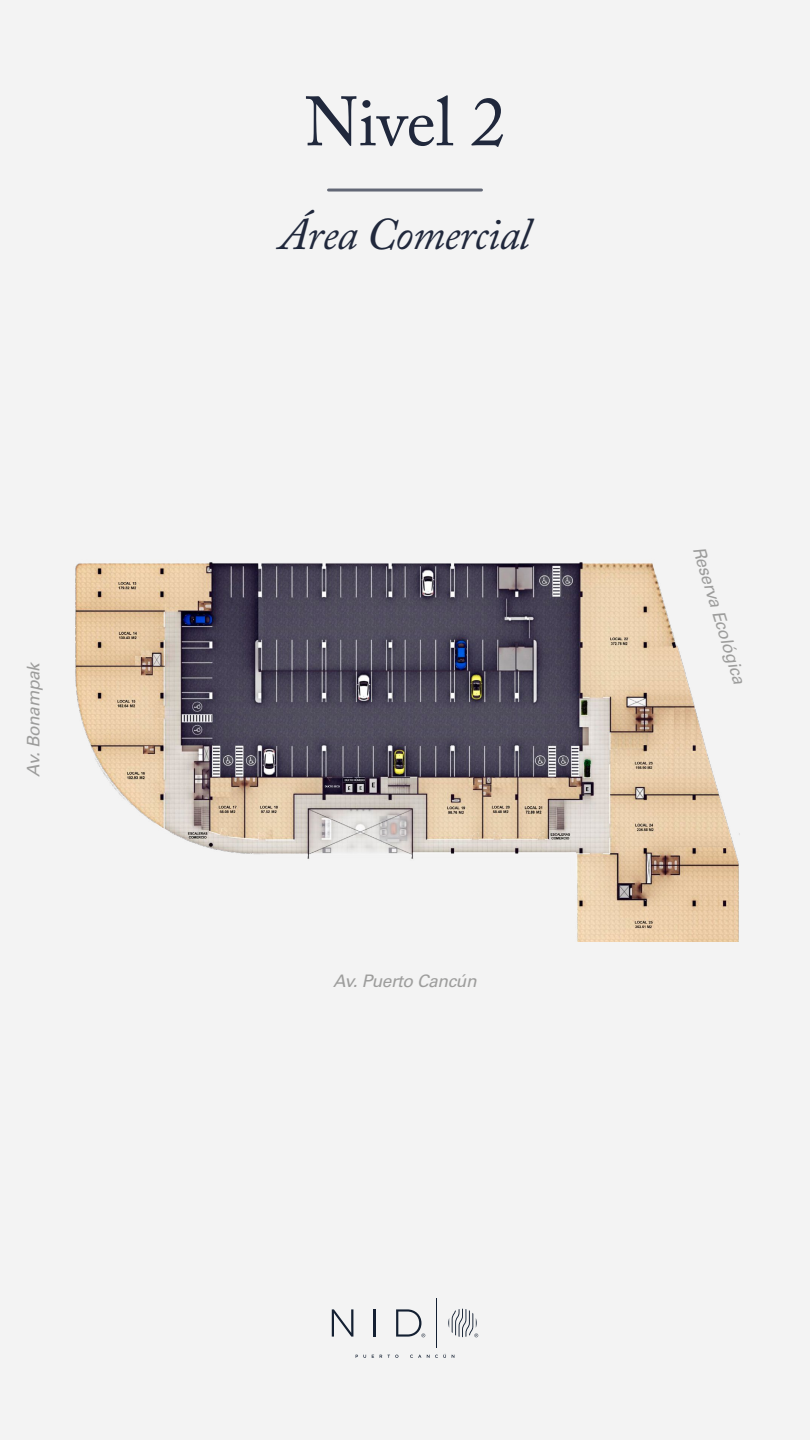
<style>
.page{position:relative;width:810px;height:1440px;background:#f3f3f3}
.page>*{position:absolute;margin:0;border:0;box-sizing:border-box;transform-origin:0 0}
.t1{font:69px "Adobe Caslon Pro";letter-spacing:-.005em;color:#20283c}
.t2{font:italic 45px "Adobe Caslon Pro";letter-spacing:-.02em;color:#20283c}
.t3{font:italic 17.25px "Univers LT Std";letter-spacing:-.02em;color:#9d9d9c}
</style>
<div class="page">
<svg style="left:332px;top:1309px;width:21px;height:28px"></svg>
<hr style="left:373px;top:1309px;width:3px;height:28px;background:#142032">
<svg style="left:448px;top:1309px;width:30px;height:28px"></svg>
<svg style="left:396px;top:1309px;width:29px;height:28px"></svg>
<hr style="left:437px;top:1298px;width:1px;height:50px;background:#142032">
<svg style="left:356px;top:1355px;width:10px;height:3px"></svg>
<svg style="left:380px;top:1355px;width:18px;height:3px"></svg>
<svg style="left:410px;top:1355px;width:11px;height:3px"></svg>
<svg style="left:427px;top:1354px;width:19px;height:4px"></svg>
<hr style="left:328px;top:189px;width:154px;height:3px;background:#20283c">
<img style="left:75px;top:562px;width:665px;height:380px">
<p class="t3" style="left:23px;top:777px;width:116px;rotate:-90deg">Av. Bonampak</p>
<h1 class="t1" style="left:304px;top:81px;width:203px">Nivel 2</h1>
<h2 class="t2" style="left:280px;top:207px;width:252px">Área Comercial</h2>
<p class="t3" style="left:333px;top:971px;width:145px">Av. Puerto Cancún</p>
<p class="t3" style="left:708px;top:544px;width:144px;rotate:73deg">Reserva Ecológica</p>
</div>
